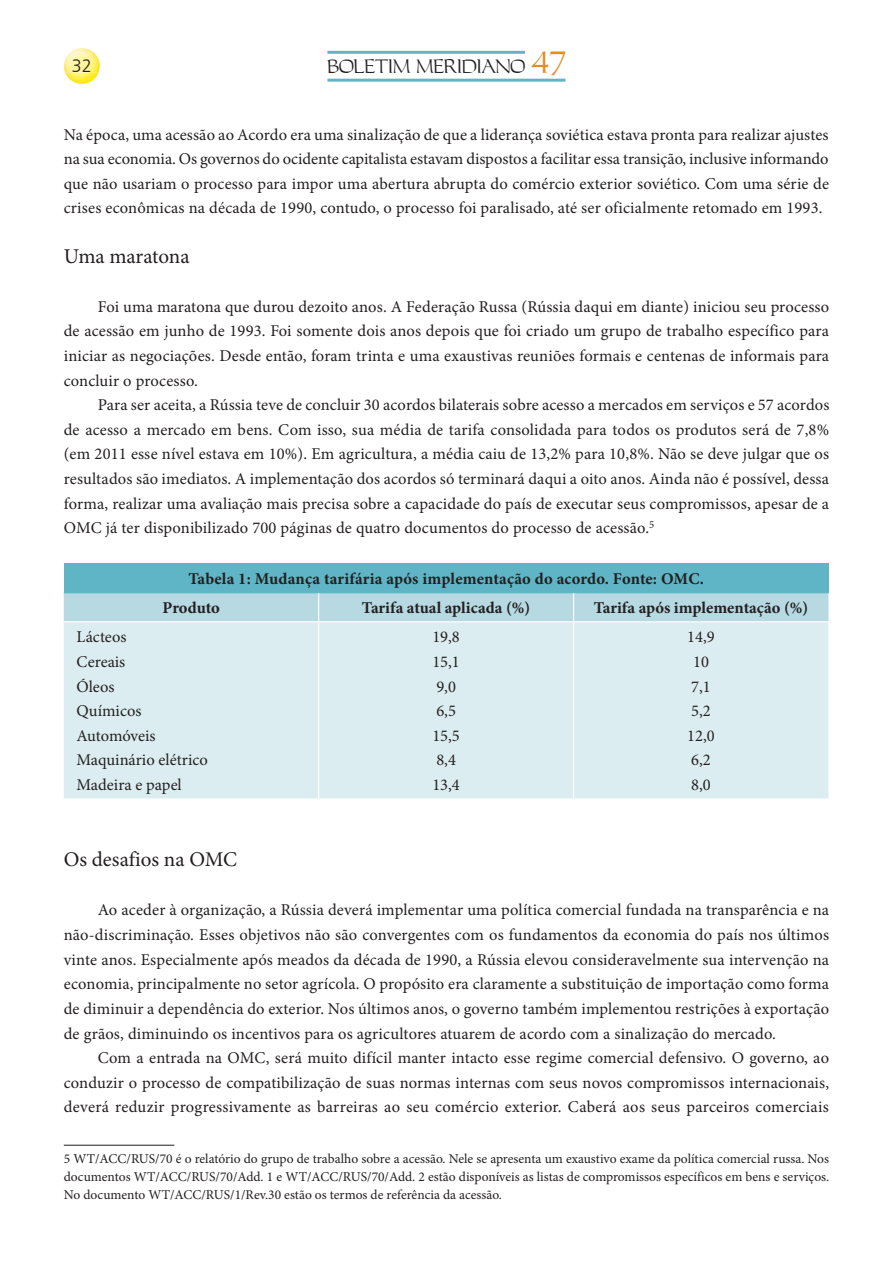
<style>
.page{position:relative;width:893px;height:1263px;background:#fff}
.page>*{position:absolute;margin:0;border:0;box-sizing:border-box;transform-origin:0 0}
.t1{font:21px "Minion Pro";letter-spacing:-.005em;color:#231f20}
.t2{font:18px "Carleton Normal";letter-spacing:-.06em;color:#231f20}
.t3{font:18px "Humanist 777 BT Light B";color:#231f20}
.t4{font:16.5px/24.6px "Minion Pro";letter-spacing:.005em;color:#231f20;text-align:justify}
.t5{font:700 16.5px/29px "Minion Pro";letter-spacing:.005em;color:#231f20}
.t6{font:13.5px/18px "Minion Pro";color:#231f20;text-align:justify}
.s1{font-size:27.3px;color:#e28e25}
</style>
<div class="page">
<img style="left:71px;top:48px;width:22px;height:4px">
<img style="left:64px;top:52px;width:36px;height:32px">
<div style="left:64px;top:564px;width:764px;height:29px;background:#5fb5c5"></div>
<div style="left:64px;top:622px;width:764px;height:176px;background:#dcedf1"></div>
<div style="left:64px;top:593px;width:764px;height:28px;background:#b6d9e2"></div>
<hr style="left:318px;top:622px;width:1px;height:176px;background:#fff">
<hr style="left:573px;top:622px;width:1px;height:176px;background:#fff">
<hr style="left:64px;top:1145px;width:110px;height:1px;background:#231f20">
<hr style="left:327px;top:79px;width:238px;height:3px;background:#5fb5c5">
<hr style="left:327px;top:51px;width:198px;height:3px;background:#5fb5c5">
<p class="t3" style="left:72px;top:54px;width:22px">32</p>
<p class="t2" style="left:327px;top:56px;width:241px">BOLETIM MERIDIANO <span class="s1">47</span></p>
<p class="t4" style="left:64px;top:122px;width:767px">Na época, uma acessão ao Acordo era uma sinalização de que a liderança soviética estava pronta para realizar ajustes na sua economia. Os governos do ocidente capitalista estavam dispostos a facilitar essa transição, inclusive informando que não usariam o processo para impor uma abertura abrupta do comércio exterior soviético. Com uma série de crises econômicas na década de 1990, contudo, o processo foi paralisado, até ser oficialmente retomado em 1993.</p>
<p class="t1" style="left:64px;top:242px;width:127px">Uma maratona</p>
<p class="t4" style="left:64px;top:294px;width:767px;text-indent:34px">Foi uma maratona que durou dezoito anos. A Federação Russa (Rússia daqui em diante) iniciou seu processo de acessão em junho de 1993. Foi somente dois anos depois que foi criado um grupo de trabalho específico para iniciar as negociações. Desde então, foram trinta e uma exaustivas reuniões formais e centenas de informais para concluir o processo.</p>
<p class="t4" style="left:64px;top:393px;width:767px;text-indent:34px">Para ser aceita, a Rússia teve de concluir 30 acordos bilaterais sobre acesso a mercados em serviços e 57 acordos de acesso a mercado em bens. Com isso, sua média de tarifa consolidada para todos os produtos será de 7,8% (em 2011 esse nível estava em 10%). Em agricultura, a média caiu de 13,2% para 10,8%. Não se deve julgar que os resultados são imediatos. A implementação dos acordos só terminará daqui a oito anos. Ainda não é possível, dessa forma, realizar uma avaliação mais precisa sobre a capacidade do país de executar seus compromissos, apesar de a OMC já ter disponibilizado 700 páginas de quatro documentos do processo de acessão.<sup>5</sup></p>
<p class="t5" style="left:163px;top:564px;width:543px;text-indent:26px">Tabela 1: Mudança tarifária após implementação do acordo. Fonte: OMC.<br>Produto</p>
<p class="t5" style="left:362px;top:593px;width:170px">Tarifa atual aplicada (%)</p>
<p class="t5" style="left:594px;top:593px;width:216px">Tarifa após implementação (%)</p>
<p class="t4" style="left:77px;top:625px;width:133px;text-align:left">Lácteos<br>Cereais<br>Óleos<br>Químicos<br>Automóveis<br>Maquinário elétrico<br>Madeira e papel</p>
<p class="t4" style="left:432px;top:625px;width:29px;text-align:left">19,8<br>15,1<br>9,0<br>6,5<br>15,5<br>8,4<br>13,4</p>
<p class="t4" style="left:687px;top:625px;width:29px;text-align:center">14,9<br>10<br>7,1<br>5,2<br>12,0<br>6,2<br>8,0</p>
<p class="t1" style="left:64px;top:845px;width:175px">Os desafios na OMC</p>
<p class="t4" style="left:64px;top:898px;width:767px;text-indent:34px">Ao aceder à organização, a Rússia deverá implementar uma política comercial fundada na transparência e na não-discriminação. Esses objetivos não são convergentes com os fundamentos da economia do país nos últimos vinte anos. Especialmente após meados da década de 1990, a Rússia elevou consideravelmente sua intervenção na economia, principalmente no setor agrícola. O propósito era claramente a substituição de importação como forma de diminuir a dependência do exterior. Nos últimos anos, o governo também implementou restrições à exportação de grãos, diminuindo os incentivos para os agricultores atuarem de acordo com a sinalização do mercado.</p>
<p class="t4" style="left:64px;top:1045px;width:767px;text-indent:34px">Com a entrada na OMC, será muito difícil manter intacto esse regime comercial defensivo. O governo, ao conduzir o processo de compatibilização de suas normas internas com seus novos compromissos internacionais, deverá reduzir progressivamente as barreiras ao seu comércio exterior. Caberá aos seus parceiros comerciais</p>
<p class="t6" style="left:64px;top:1150px;width:767px">5 WT/ACC/RUS/70 é o relatório do grupo de trabalho sobre a acessão. Nele se apresenta um exaustivo exame da política comercial russa. Nos documentos WT/ACC/RUS/70/Add. 1 e WT/ACC/RUS/70/Add. 2 estão disponíveis as listas de compromissos específicos em bens e serviços.<br>No documento WT/ACC/RUS/1/Rev.30 estão os termos de referência da acessão.</p>
</div>
